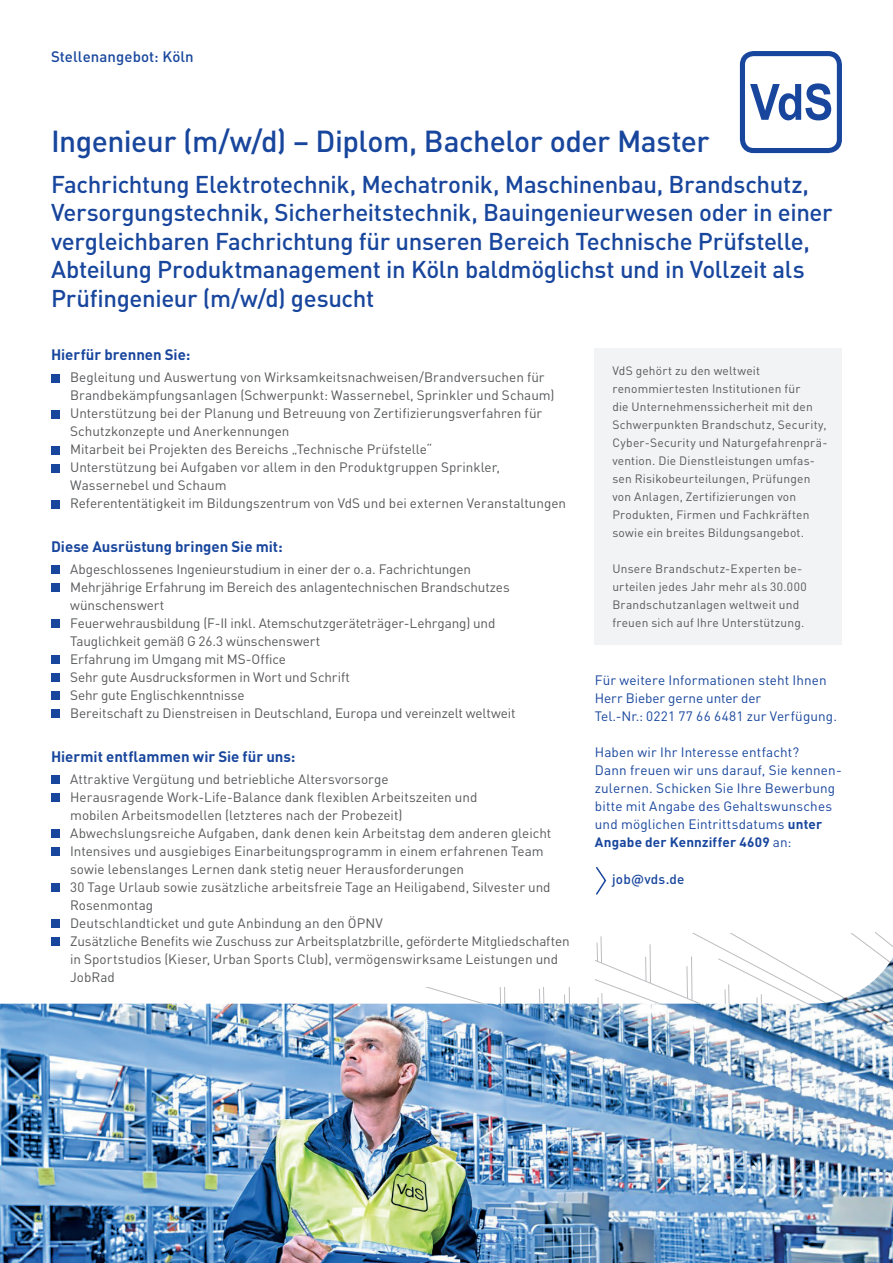
<style>
.page{position:relative;width:893px;height:1263px;background:#fff}
.page>*{position:absolute;margin:0;border:0;box-sizing:border-box;transform-origin:0 0}
.t1{font:500 30px "DIN Pro";letter-spacing:-.015em;color:#18469d}
.t2{font:500 24px/28.5px "DIN Pro";letter-spacing:-.015em;color:#18469d}
.t3{font:700 15px "DIN Pro";letter-spacing:-.005em;color:#18469d}
.t4{font:500 15px "DIN Pro";letter-spacing:.005em;color:#18469d}
.t5{font:13.5px/18px "DIN Pro";color:#57585a}
.t6{font:13.5px/18px "DIN Pro";letter-spacing:.01em;color:#18469d}
.t7{font:500 13.5px "DIN Pro";letter-spacing:.01em;color:#18469d}
.t8{font:12px/18px "DIN Pro";letter-spacing:.015em;color:#57585a}
.s1{font-weight:700}
</style>
<div class="page">
<img style="left:0;top:1004px;width:893px;height:259px">
<svg style="left:403px;top:867px;width:490px;height:137px"></svg>
<svg style="left:740px;top:51px;width:102px;height:102px"></svg>
<div style="left:595px;top:349px;width:247px;height:296px;background:#f2f3f4"></div>
<div style="left:338px;top:891px;width:257px;height:95px;background:#fff"></div>
<div style="left:51px;top:374px;width:9px;height:8px;background:#18469d"></div>
<div style="left:51px;top:410px;width:9px;height:8px;background:#18469d"></div>
<div style="left:51px;top:446px;width:9px;height:8px;background:#18469d"></div>
<div style="left:51px;top:464px;width:9px;height:8px;background:#18469d"></div>
<div style="left:51px;top:500px;width:9px;height:8px;background:#18469d"></div>
<div style="left:51px;top:566px;width:9px;height:8px;background:#18469d"></div>
<div style="left:51px;top:584px;width:9px;height:8px;background:#18469d"></div>
<div style="left:51px;top:620px;width:9px;height:8px;background:#18469d"></div>
<div style="left:51px;top:656px;width:9px;height:8px;background:#18469d"></div>
<div style="left:51px;top:674px;width:9px;height:8px;background:#18469d"></div>
<div style="left:51px;top:692px;width:9px;height:8px;background:#18469d"></div>
<div style="left:51px;top:710px;width:9px;height:8px;background:#18469d"></div>
<div style="left:51px;top:775px;width:9px;height:9px;background:#18469d"></div>
<div style="left:51px;top:793px;width:9px;height:9px;background:#18469d"></div>
<div style="left:51px;top:829px;width:9px;height:9px;background:#18469d"></div>
<div style="left:51px;top:847px;width:9px;height:9px;background:#18469d"></div>
<div style="left:51px;top:883px;width:9px;height:9px;background:#18469d"></div>
<div style="left:51px;top:919px;width:9px;height:9px;background:#18469d"></div>
<div style="left:51px;top:937px;width:9px;height:9px;background:#18469d"></div>
<p class="t4" style="left:51px;top:45px;width:144px">Stellenangebot: Köln</p>
<h1 class="t1" style="left:51px;top:116px;width:660px">Ingenieur (m/w/d) – Diplom, Bachelor oder Master</h1>
<p class="t2" style="left:51px;top:167px;width:783px">Fachrichtung Elektrotechnik, Mechatronik, Maschinenbau, Brandschutz, Versorgungstechnik, Sicherheitstechnik, Bauingenieurwesen oder in einer vergleichbaren Fachrichtung für unseren Bereich Technische Prüfstelle, Abteilung Produktmanagement in Köln baldmöglichst und in Vollzeit als Prüfingenieur (m/w/d) gesucht</p>
<p class="t3" style="left:51px;top:342px;width:141px">Hierfür brennen Sie:</p>
<p class="t5" style="left:70px;top:367px;width:497px">Begleitung und Auswertung von Wirksamkeitsnachweisen/Brandversuchen für Brandbekämpfungsanlagen (Schwerpunkt: Wassernebel, Sprinkler und Schaum)<br>Unterstützung bei der Planung und Betreuung von Zertifizierungsverfahren für Schutzkonzepte und Anerkennungen<br>Mitarbeit bei Projekten des Bereichs „Technische Prüfstelle“<br>Unterstützung bei Aufgaben vor allem in den Produktgruppen Sprinkler, Wassernebel und Schaum<br>Referententätigkeit im Bildungszentrum von VdS und bei externen Veranstaltungen</p>
<p class="t3" style="left:51px;top:534px;width:233px">Diese Ausrüstung bringen Sie mit:</p>
<p class="t5" style="left:70px;top:559px;width:447px">Abgeschlossenes Ingenieurstudium in einer der o.a. Fachrichtungen Mehrjährige Erfahrung im Bereich des anlagentechnischen Brandschutzes wünschenswert<br>Feuerwehrausbildung (F-II inkl. Atemschutzgeräteträger-Lehrgang) und Tauglichkeit gemäß G 26.3 wünschenswert<br>Erfahrung im Umgang mit MS-Office<br>Sehr gute Ausdrucksformen in Wort und Schrift<br>Sehr gute Englischkenntnisse<br>Bereitschaft zu Dienstreisen in Deutschland, Europa und vereinzelt weltweit</p>
<p class="t3" style="left:51px;top:744px;width:246px">Hiermit entflammen wir Sie für uns:</p>
<p class="t5" style="left:70px;top:769px;width:501px">Attraktive Vergütung und betriebliche Altersvorsorge<br>Herausragende Work-Life-Balance dank flexiblen Arbeitszeiten und<br>mobilen Arbeitsmodellen (letzteres nach der Probezeit)<br>Abwechslungsreiche Aufgaben, dank denen kein Arbeitstag dem anderen gleicht Intensives und ausgiebiges Einarbeitungsprogramm in einem erfahrenen Team sowie lebenslanges Lernen dank stetig neuer Herausforderungen<br>30 Tage Urlaub sowie zusätzliche arbeitsfreie Tage an Heiligabend, Silvester und Rosenmontag<br>Deutschlandticket und gute Anbindung an den ÖPNV<br>Zusätzliche Benefits wie Zuschuss zur Arbeitsplatzbrille, geförderte Mitgliedschaften in Sportstudios (Kieser, Urban Sports Club), vermögenswirksame Leistungen und JobRad</p>
<p class="t8" style="left:612px;top:361px;width:217px">VdS gehört zu den weltweit renommiertesten Institutionen für<br>die Unternehmenssicherheit mit den Schwerpunkten Brandschutz, Security, Cyber-Security und Naturgefahrenprä&shy;vention. Die Dienstleistungen umfas&shy;sen Risikobeurteilungen, Prüfungen von Anlagen, Zertifizierungen von Produkten, Firmen und Fachkräften sowie ein breites Bildungsangebot.</p>
<p class="t8" style="left:612px;top:559px;width:196px">Unsere Brandschutz-Experten be&shy;urteilen jedes Jahr mehr als 30.000<br>Brandschutzanlagen weltweit und freuen sich auf Ihre Unterstützung.</p>
<p class="t6" style="left:595px;top:670px;width:244px">Für weitere Informationen steht Ihnen<br>Herr Bieber gerne unter der<br>Tel.-Nr.: 0221 77 66 6481 zur Verfügung.</p>
<p class="t6" style="left:595px;top:742px;width:248px">Haben wir Ihr Interesse entfacht?<br>Dann freuen wir uns darauf, Sie kennen&shy;zulernen. Schicken Sie Ihre Bewerbung bitte mit Angabe des Gehaltswunsches und möglichen Eintrittsdatums <span class="s1">unter Angabe der Kennziffer 4609</span> an:</p>
<p class="t7" style="left:612px;top:868px;width:74px">job@vds.de</p>
</div>
